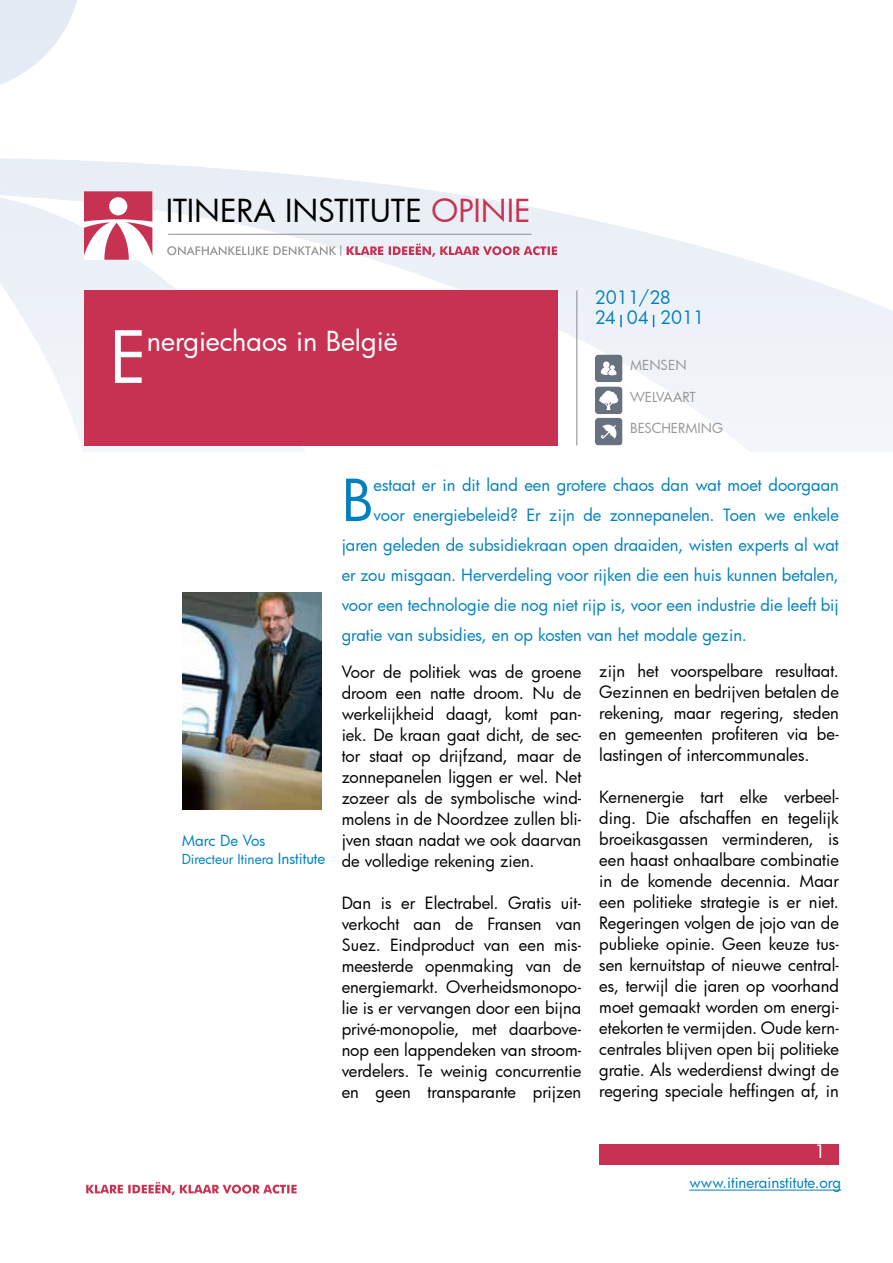
<style>
.page{position:relative;width:893px;height:1263px;background:#fff}
.page>*{position:absolute;margin:0;border:0;box-sizing:border-box;transform-origin:0 0}
.t1{font:70.05px "Futura";color:#fff}
.t2{font:56.25px "Futura";color:#0081be}
.t3{font:31.05px "Futura";color:#000}
.t4{font:27px "Futura";color:#fff}
.t5{font:18px/20.1px "Futura";color:#0081be}
.t6{font:18px "Futura";color:#fff}
.t7{font:16.5px/21px "Futura";color:#000;text-align:justify}
.t8{font:16.5px "Futura";color:#0081be}
.t9{font:15px "Futura";color:#0081be}
.t10{font:13.5px "Futura";color:#939597}
.t11{font:13.5px "Futura";color:#0081be}
.s1{color:#c83252}
.s2{font-size:15px}
</style>
<div class="page">
<img style="left:0;top:1px;width:893px;height:450px">
<div style="left:84px;top:290px;width:473px;height:156px;background:#c83252"></div>
<hr style="left:576px;top:290px;width:1px;height:156px;background:#939597">
<div style="left:599px;top:1144px;width:240px;height:21px;background:#c83252"></div>
<hr style="left:689px;top:1189px;width:152px;height:1px;background:#0081be">
<svg style="left:84px;top:191px;width:68px;height:69px"></svg>
<hr style="left:168px;top:234px;width:363px;height:1px;background:#939597">
<svg style="left:167px;top:245px;width:174px;height:11px"></svg>
<svg style="left:347px;top:244px;width:210px;height:13px;background:#dfaebd"></svg>
<svg style="left:86px;top:1182px;width:211px;height:13px"></svg>
<img style="left:595px;top:354px;width:28px;height:28px">
<svg style="left:601px;top:361px;width:16px;height:14px"></svg>
<img style="left:595px;top:418px;width:28px;height:28px">
<svg style="left:601px;top:425px;width:15px;height:14px"></svg>
<img style="left:595px;top:386px;width:28px;height:28px">
<svg style="left:599px;top:391px;width:19px;height:19px"></svg>
<svg style="left:620px;top:315px;width:2px;height:12px"></svg>
<svg style="left:653px;top:315px;width:1px;height:12px"></svg>
<img style="left:183px;top:592px;width:138px;height:218px">
<h3 class="t3" style="left:166px;top:196px;width:366px">ITINERA INSTITUTE <span class="s1">OPINIE</span></h3>
<h1 class="t1" style="left:110px;top:324px;width:39px">E</h1>
<h3 class="t4" style="left:147px;top:328px;width:252px">nergiechaos in België</h3>
<p class="t5" style="left:595px;top:288px;width:111px">2011/28<br>24 04 2011</p>
<p class="t10" style="left:630px;top:359px;width:58px">MENSEN</p>
<p class="t10" style="left:630px;top:390px;width:67px">WELVAART</p>
<p class="t10" style="left:630px;top:422px;width:94px">BESCHERMING</p>
<p class="t9" style="left:182px;top:833px;width:85px">Marc De Vos</p>
<p class="t11" style="left:182px;top:853px;width:145px">Directeur Itinera <span class="s2">Institute</span></p>
<h2 class="t2" style="left:342px;top:474px;width:33px">B</h2>
<p class="t8" style="left:374px;top:477px;width:467px">estaat er in dit land een grotere chaos dan wat moet doorgaan</p>
<p class="t8" style="left:374px;top:507px;width:467px">voor energiebeleid? Er zijn de zonnepanelen. Toen we enkele</p>
<p class="t8" style="left:342px;top:537px;width:499px">jaren geleden de subsidiekraan open draaiden, wisten experts al wat</p>
<p class="t8" style="left:342px;top:567px;width:499px">er zou misgaan. Herverdeling voor rijken die een huis kunnen betalen,</p>
<p class="t8" style="left:342px;top:597px;width:499px">voor een technologie die nog niet rijp is, voor een industrie die leeft bij</p>
<p class="t8" style="left:342px;top:627px;width:407px">gratie van subsidies, en op kosten van het modale gezin.</p>
<p class="t7" style="left:342px;top:663px;width:241px">Voor de politiek was de groene droom een natte droom. Nu de werkelijkheid daagt, komt pan&shy;iek. De kraan gaat dicht, de sec&shy;tor staat op drijfzand, maar de zonnepanelen liggen er wel. Net zozeer als de symbolische wind&shy;molens in de Noordzee zullen bli&shy;jven staan nadat we ook daarvan de volledige rekening zien.</p>
<p class="t7" style="left:342px;top:894px;width:241px">Dan is er Electrabel. Gratis uit&shy;verkocht aan de Fransen van Suez. Eindproduct van een mis&shy;meesterde openmaking van de energiemarkt. Overheidsmonopo&shy;lie is er vervangen door een bijna privé-monopolie, met daarbove&shy;nop een lappendeken van stroom&shy;verdelers. Te weinig concurrentie en geen transparante prijzen</p>
<p class="t7" style="left:599px;top:662px;width:241px">zijn het voorspelbare resultaat.<br>Gezinnen en bedrijven betalen de rekening, maar regering, steden en gemeenten profiteren via be&shy;lastingen of intercommunales.</p>
<p class="t7" style="left:599px;top:788px;width:241px">Kernenergie tart elke verbeel&shy;ding. Die afschaffen en tegelijk broeikasgassen verminderen, is een haast onhaalbare combinatie in de komende decennia. Maar een politieke strategie is er niet.<br>Regeringen volgen de jojo van de publieke opinie. Geen keuze tus&shy;sen kernuitstap of nieuwe central&shy;es, terwijl die jaren op voorhand moet gemaakt worden om energi&shy;etekorten te vermijden. Oude kern&shy;centrales blijven open bij politieke gratie. Als wederdienst dwingt de regering speciale heffingen af, in</p>
<p class="t6" style="left:814px;top:1142px;width:13px">1</p>
<p class="t9" style="left:689px;top:1175px;width:153px">www.itinerainstitute.org</p>
</div>
